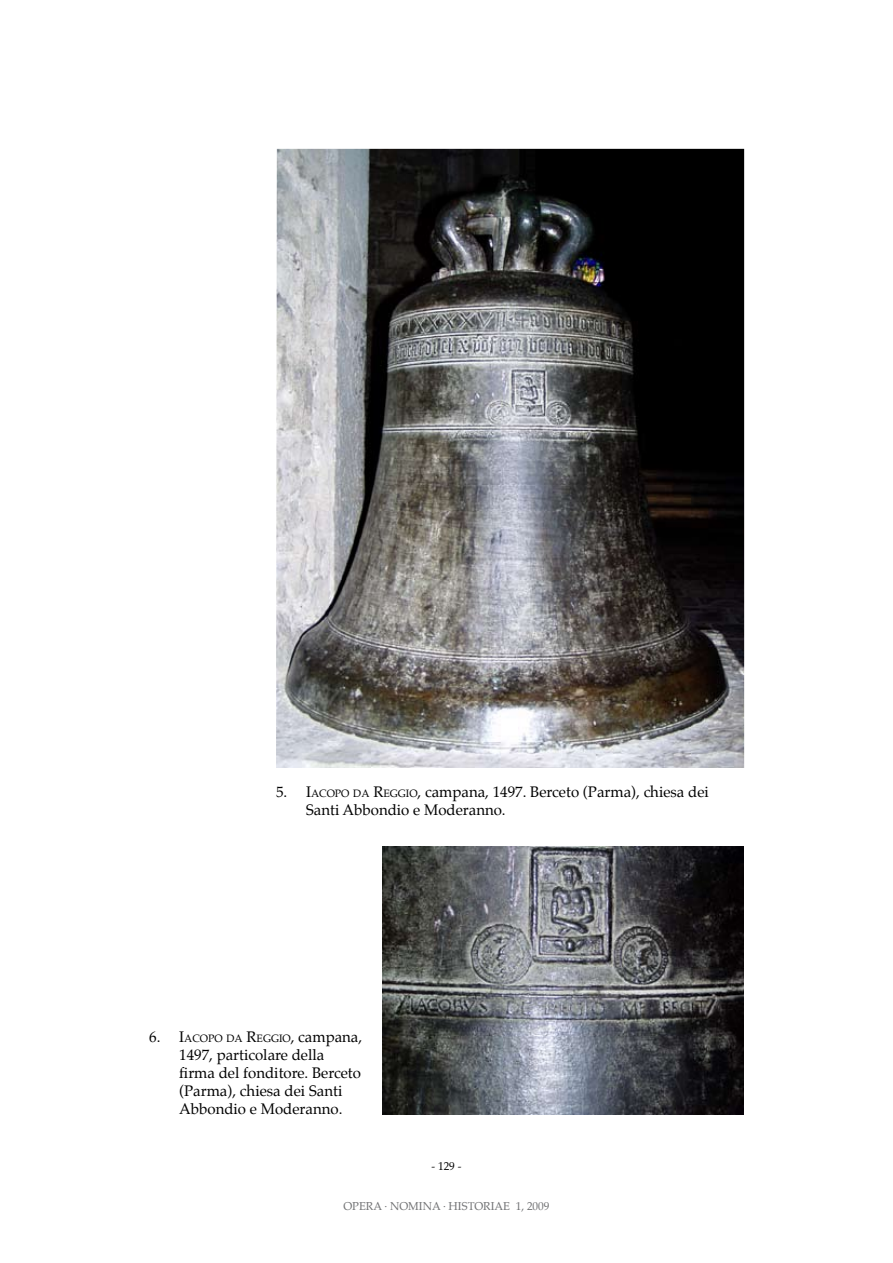
<style>
.page{position:relative;width:893px;height:1263px;background:#fff}
.page>*{position:absolute;margin:0;border:0;box-sizing:border-box;transform-origin:0 0}
.t1{font:15px/18px "Palatino";color:#000}
.t2{font:11.25px "Palatino";color:#707173}
.t3{font:11.25px "Palatino";color:#000}
.t4{font:10.5px "Palatino";color:#000}
.s1{font-style:inherit}
.s2{font-size:10.5px}
.s3{font-size:15px}
</style>
<div class="page">
<img style="left:276px;top:149px;width:468px;height:619px">
<img style="left:382px;top:846px;width:361px;height:268px">
<p class="t1" style="left:306px;top:783px;width:404px;text-indent:-30px">5. <span class="s1">I</span><span class="s2">ACOPO DA</span> <span class="s1">R</span><span class="s2">EGGIO</span>, campana, 1497. Berceto (Parma), chiesa dei<br>Santi Abbondio e Moderanno.</p>
<p class="t4" style="left:149px;top:1029px;width:214px"><span class="s3">6.</span> <span class="s3">I</span>ACOPO DA <span class="s3">R</span>EGGIO<span class="s3">, campana,</span></p>
<p class="t1" style="left:179px;top:1045px;width:183px">1497, particolare della firma del fonditore. Berceto (Parma), chiesa dei Santi<br>Abbondio e Moderanno.</p>
<p class="t3" style="left:431px;top:1156px;width:31px">- 129 -</p>
<p class="t2" style="left:343px;top:1197px;width:208px">OPERA · NOMINA · HISTORIAE 1, 2009</p>
</div>
